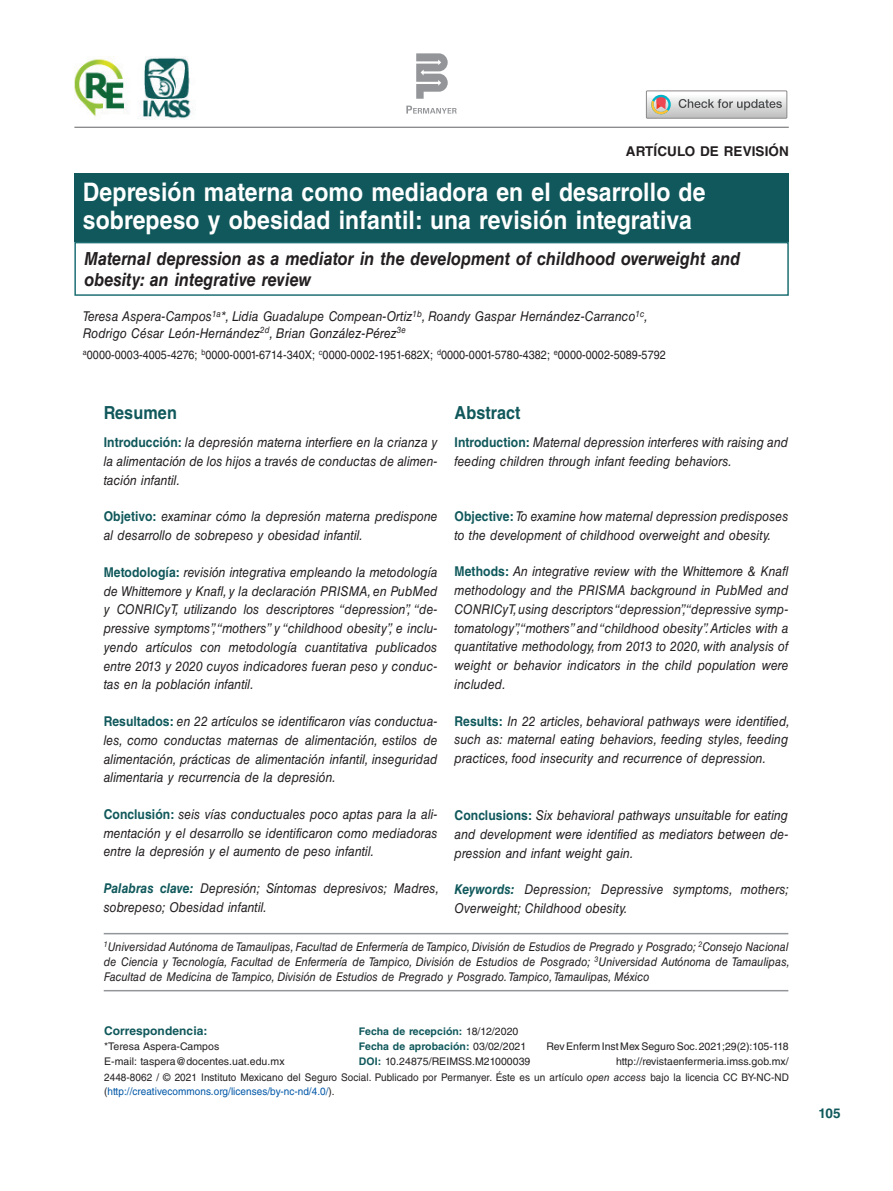
<style>
.page{position:relative;width:893px;height:1191px;background:#fff}
.page>*{position:absolute;margin:0;border:0;box-sizing:border-box;transform-origin:0 0}
.AT_Spanish{font:700 25.5px/28.5px "Helvetica LT Std";letter-spacing:.005em;color:#fff;scale:.9 1}
.AT_English{font:italic 700 18px/21px "Helvetica LT Std";letter-spacing:.005em;color:#231f20;scale:.9 1}
.ABSH{font:700 18px "Helvetica LT Std";letter-spacing:.005em;color:#10585b;scale:.9 1}
.ABS{font:italic 13.5px/18.8px "Helvetica LT Std";letter-spacing:.005em;color:#231f20;text-align:justify;scale:.9 1}
.KWD{font:italic 13.5px/18.8px "Helvetica LT Std";letter-spacing:.005em;color:#231f20;scale:.9 1}
.AU{font:italic 13.5px/16.5px "Helvetica LT Std";letter-spacing:.005em;color:#231f20;scale:.9 1}
.AH{font:700 13.5px "Helvetica LT Std";letter-spacing:.005em;color:#231f20}
.t1{font:700 13.5px "Helvetica LT Std";color:#10585b}
.AFF{font:italic 12px/15px "Helvetica LT Std";letter-spacing:.005em;color:#231f20;text-align:justify;scale:.9 1}
.ORCID{font:12px "Helvetica LT Std";letter-spacing:.005em;color:#231f20;scale:.9 1}
.ADD{font:700 12px "Helvetica LT Std";letter-spacing:.005em;color:#10585b}
.Http_MSG{font:10.5px/13.5px "Helvetica LT Std";letter-spacing:.005em;color:#231f20;scale:.95 1}
.Weblink{font:10.5px/15px "Helvetica LT Std";color:#231f20;text-align:right}
.HIS{font:700 10.5px "Helvetica LT Std";letter-spacing:.005em;color:#10585b}
.ADD-2{font:10.5px/15px "Helvetica LT Std";letter-spacing:.005em;color:#231f20}
.HIS-2{font:10.5px "Helvetica LT Std";letter-spacing:.005em;color:#231f20}
.s1{font-weight:700;font-style:normal;color:#10585b}
.s2{font-weight:700;color:#10585b}
.s3{font-weight:400;color:#231f20}
.s4{font-style:italic}
.s5{color:#0157a8}
</style>
<div class="page">
<svg style="left:416px;top:53px;width:32px;height:46px"></svg>
<svg style="left:406px;top:106px;width:51px;height:8px"></svg>
<div style="left:74px;top:174px;width:715px;height:68px;background:#10585b"></div>
<hr style="left:74px;top:127px;width:715px;height:1px;background:#636366">
<svg style="left:646px;top:91px;width:141px;height:27px"></svg>
<div style="left:74px;top:242px;width:715px;height:54px;border:2px solid #1e7074"></div>
<hr style="left:104px;top:933px;width:684px;height:1px;background:#939598">
<hr style="left:104px;top:990px;width:684px;height:1px;background:#939598">
<img style="left:74px;top:56px;width:120px;height:63px">
<p class="AH" style="left:626px;top:143px;width:164px">ARTÍCULO DE REVISIÓN</p>
<p class="AT_Spanish" style="left:83px;top:177px;width:693px">Depresión materna como mediadora en el desarrollo de sobrepeso y obesidad infantil: una revisión integrativa</p>
<p class="AT_English" style="left:84px;top:248px;width:730px">Maternal depression as a mediator in the development of childhood overweight and obesity: an integrative review</p>
<p class="AU" style="left:83px;top:308px;width:629px">Teresa Aspera-Campos<sup>1a</sup>*, Lidia Guadalupe Compean-Ortiz<sup>1b</sup>, Roandy Gaspar Hernández-Carranco<sup>1c</sup>,<br>Rodrigo César León-Hernández<sup>2d</sup>, Brian González-Pérez<sup>3e</sup></p>
<p class="ORCID" style="left:83px;top:348px;width:649px"><sup>a</sup>0000-0003-4005-4276; <sup>b</sup>0000-0001-6714-340X; <sup>c</sup>0000-0002-1951-682X; <sup>d</sup>0000-0001-5780-4382; <sup>e</sup>0000-0002-5089-5792</p>
<p class="ABSH" style="left:104px;top:401px;width:83px">Resumen</p>
<p class="ABS" style="left:104px;top:433px;width:372px"><span class="s1">Introducción:</span> la depresión materna interfiere en la crianza y la alimentación de los hijos a través de conductas de alimen&shy;tación infantil.</p>
<p class="ABS" style="left:104px;top:507px;width:372px"><span class="s1">Objetivo:</span> examinar cómo la depresión materna predispone al desarrollo de sobrepeso y obesidad infantil.</p>
<p class="ABS" style="left:104px;top:563px;width:373px"><span class="s1">Metodología:</span> revisión integrativa empleando la metodología de Whittemore y Knafl, y la declaración PRISMA, en PubMed y CONRICyT, utilizando los descriptores “depression”, “de&shy;pressive symptoms”, “mothers” y “childhood obesity”, e inclu&shy;yendo artículos con metodología cuantitativa publicados entre 2013 y 2020 cuyos indicadores fueran peso y conduc&shy;tas en la población infantil.</p>
<p class="ABS" style="left:104px;top:712px;width:373px"><span class="s1">Resultados:</span> en 22 artículos se identificaron vías conductua&shy;les, como conductas maternas de alimentación, estilos de alimentación, prácticas de alimentación infantil, inseguridad alimentaria y recurrencia de la depresión.</p>
<p class="ABS" style="left:104px;top:804px;width:373px"><span class="s1">Conclusión:</span> seis vías conductuales poco aptas para la ali&shy;mentación y el desarrollo se identificaron como mediadoras entre la depresión y el aumento de peso infantil.</p>
<p class="KWD" style="left:104px;top:879px;width:374px"><span class="s2">Palabras clave:</span> Depresión; Síntomas depresivos; Madres, sobrepeso; Obesidad infantil.</p>
<p class="ABSH" style="left:455px;top:401px;width:75px">Abstract</p>
<p class="ABS" style="left:455px;top:433px;width:372px"><span class="s1">Introduction:</span> Maternal depression interferes with raising and feeding children through infant feeding behaviors.</p>
<p class="ABS" style="left:455px;top:507px;width:372px"><span class="s1">Objective:</span> To examine how maternal depression predisposes to the development of childhood overweight and obesity.</p>
<p class="ABS" style="left:455px;top:562px;width:373px"><span class="s1">Methods:</span> An integrative review with the Whittemore &amp; Knafl methodology and the PRISMA background in PubMed and CONRICyT, using descriptors “depression”,“depressive symp&shy;tomatology”,“mothers” and “childhood obesity”. Articles with a quantitative methodology, from 2013 to 2020, with analysis of weight or behavior indicators in the child population were included.</p>
<p class="ABS" style="left:455px;top:711px;width:374px"><span class="s1">Results:</span> In 22 articles, behavioral pathways were identified, such as: maternal eating behaviors, feeding styles, feeding practices, food insecurity and recurrence of depression.</p>
<p class="ABS" style="left:455px;top:806px;width:372px"><span class="s1">Conclusions:</span> Six behavioral pathways unsuitable for eating and development were identified as mediators between de&shy;pression and infant weight gain.</p>
<p class="KWD" style="left:455px;top:880px;width:373px"><span class="s2">Keywords:</span> Depression; Depressive symptoms, mothers;<br>Overweight; Childhood obesity.</p>
<p class="AFF" style="left:104px;top:939px;width:764px"><sup>1</sup>Universidad Autónoma de Tamaulipas, Facultad de Enfermería de Tampico, División de Estudios de Pregrado y Posgrado; <sup>2</sup>Consejo Nacional de Ciencia y Tecnología, Facultad de Enfermería de Tampico, División de Estudios de Posgrado; <sup>3</sup>Universidad Autónoma de Tamaulipas, Facultad de Medicina de Tampico, División de Estudios de Pregrado y Posgrado. Tampico, Tamaulipas, México</p>
<p class="ADD" style="left:104px;top:1023px;width:105px">Correspondencia:</p>
<p class="ADD-2" style="left:104px;top:1038px;width:182px">*Teresa Aspera-Campos<br>E-mail: taspera@docentes.uat.edu.mx</p>
<p class="Weblink" style="left:546px;top:1038px;width:244px">Rev Enferm Inst Mex Seguro Soc. 2021;29(2):105-118 http://revistaenfermeria.imss.gob.mx/</p>
<p class="HIS" style="left:359px;top:1025px;width:161px">Fecha de recepción: <span class="s3">18/12/2020</span></p>
<p class="HIS" style="left:359px;top:1040px;width:169px">Fecha de aprobación: <span class="s3">03/02/2021</span></p>
<p class="HIS-2" style="left:359px;top:1055px;width:173px"><span class="s2">DOI:</span> 10.24875/REIMSS.M21000039</p>
<p class="Http_MSG" style="left:104px;top:1071px;width:722px">2448-8062 / © 2021 Instituto Mexicano del Seguro Social. Publicado por Permanyer. Éste es un artículo <span class="s4">open access</span> bajo la licencia CC BY-NC-ND (<span class="s5">http://creativecommons.org/licenses/by-nc-nd/4.0/</span>).</p>
<p class="t1" style="left:819px;top:1104px;width:23px">105</p>
</div>
